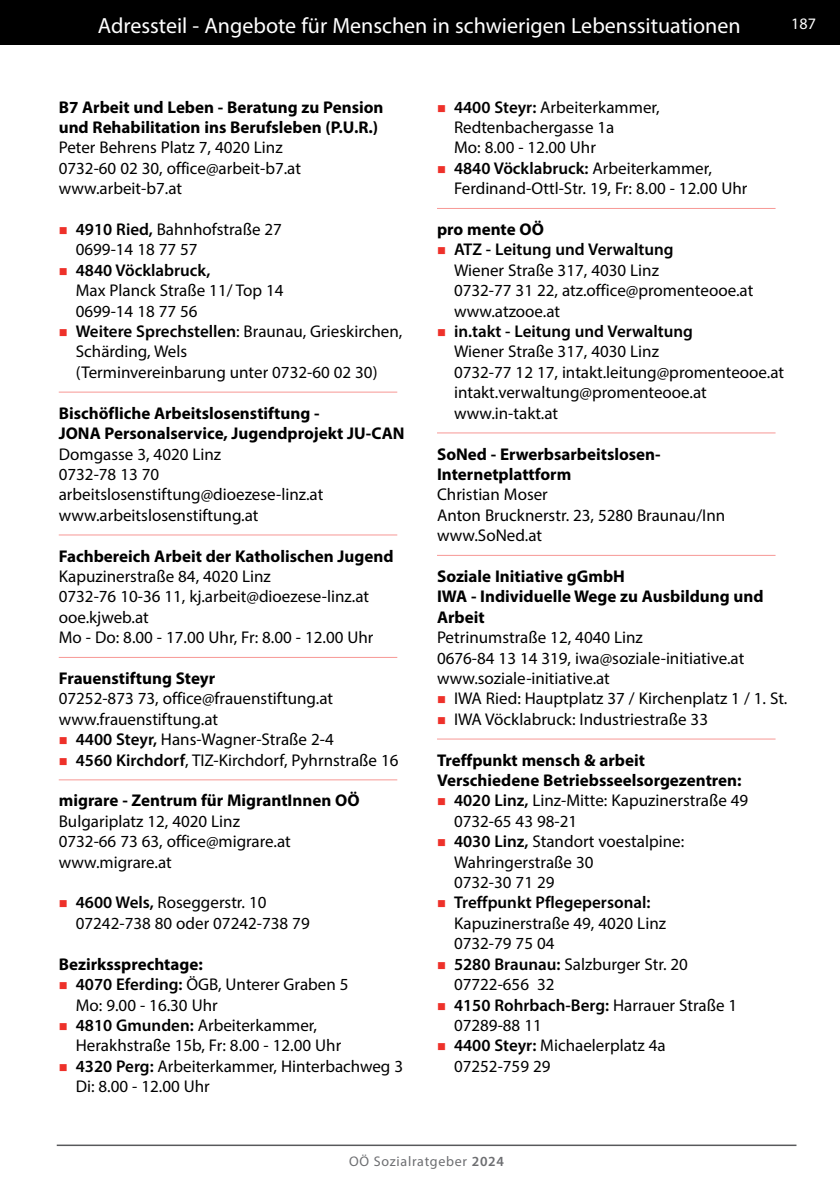
<style>
.page{position:relative;width:840px;height:1191px;background:#fff}
.page>*{position:absolute;margin:0;border:0;box-sizing:border-box;transform-origin:0 0}
.t1{font:22px "Myriad Pro";color:#fff}
.t2{font:17px/20.4px "Myriad Pro";color:#000}
.t3{font:700 17px/20.4px "Myriad Pro";color:#000}
.t4{font:600 17px "Myriad Pro";color:#000}
.t5{font:16px "Myriad Pro";color:#fff}
.t6{font:14px "Myriad Pro";letter-spacing:.05em;color:#6d6e71}
.s1{font-weight:600}
.s2{font-weight:700}
</style>
<div class="page">
<div style="left:0;top:0;width:839px;height:45px;background:#000"></div>
<hr style="left:57px;top:1144px;width:739px;height:2px;background:#58595b">
<hr style="left:59px;top:391px;width:338px;height:1px;background:#f79895">
<hr style="left:59px;top:534px;width:338px;height:1px;background:#f79895">
<hr style="left:59px;top:657px;width:338px;height:1px;background:#f79895">
<hr style="left:59px;top:779px;width:338px;height:1px;background:#f79895">
<hr style="left:437px;top:208px;width:338px;height:1px;background:#f79895">
<hr style="left:437px;top:432px;width:338px;height:1px;background:#f79895">
<hr style="left:437px;top:555px;width:338px;height:1px;background:#f79895">
<hr style="left:437px;top:738px;width:338px;height:1px;background:#f79895">
<p class="t1" style="left:98px;top:12px;width:644px">Adressteil - Angebote für Menschen in schwierigen Lebenssituationen</p>
<p class="t5" style="left:790px;top:14px;width:26px">187</p>
<p class="t3" style="left:59px;top:96px;width:326px">B7 Arbeit und Leben - Beratung zu Pension und Rehabilitation ins Berufsleben (P.U.R.)</p>
<p class="t2" style="left:59px;top:137px;width:244px">Peter Behrens Platz 7, 4020 Linz<br>0732-60 02 30, office@arbeit-b7.at www.arbeit-b7.at</p>
<p class="t2" style="left:76px;top:219px;width:208px"><span class="s1">4910 Ried,</span> Bahnhofstraße 27<br>0699-14 18 77 57</p>
<p class="t4" style="left:76px;top:259px;width:136px">4840 Vöcklabruck,</p>
<p class="t2" style="left:76px;top:280px;width:328px">Max Planck Straße 11/ Top 14<br>0699-14 18 77 56<br><span class="s1">Weitere Sprechstellen</span>: Braunau, Grieskirchen,<br>Schärding, Wels<br>(Terminvereinbarung unter 0732-60 02 30)</p>
<p class="t3" style="left:59px;top:402px;width:345px">Bischöfliche Arbeitslosenstiftung -<br>JONA Personalservice, Jugendprojekt JU-CAN</p>
<p class="t2" style="left:59px;top:443px;width:266px">Domgasse 3, 4020 Linz<br>0732-78 13 70 arbeitslosenstiftung@dioezese-linz.at www.arbeitslosenstiftung.at</p>
<p class="t3" style="left:59px;top:545px;width:336px">Fachbereich Arbeit der Katholischen Jugend</p>
<p class="t2" style="left:59px;top:566px;width:316px">Kapuzinerstraße 84, 4020 Linz<br>0732-76 10-36 11, kj.arbeit@dioezese-linz.at ooe.kjweb.at<br>Mo - Do: 8.00 - 17.00 Uhr, Fr: 8.00 - 12.00 Uhr</p>
<p class="t3" style="left:59px;top:667px;width:158px">Frauenstiftung Steyr</p>
<p class="t2" style="left:59px;top:688px;width:276px">07252-873 73, office@frauenstiftung.at www.frauenstiftung.at</p>
<p class="t2" style="left:76px;top:729px;width:324px"><span class="s1">4400 Steyr,</span> Hans-Wagner-Straße 2-4<br><span class="s1">4560 Kirchdorf</span>, TIZ-Kirchdorf, Pyhrnstraße 16</p>
<p class="t3" style="left:59px;top:790px;width:302px">migrare - Zentrum für MigrantInnen OÖ</p>
<p class="t2" style="left:59px;top:810px;width:233px">Bulgariplatz 12, 4020 Linz<br>0732-66 73 63, office@migrare.at www.migrare.at</p>
<p class="t2" style="left:76px;top:892px;width:235px"><span class="s1">4600 Wels,</span> Roseggerstr. 10<br>07242-738 80 oder 07242-738 79</p>
<p class="t2" style="left:76px;top:953px;width:329px;text-indent:-17px"><span class="s2">Bezirkssprechtage:<br></span><span class="s1">4070 Eferding:</span> ÖGB, Unterer Graben 5<br>Mo: 9.00 - 16.30 Uhr<br><span class="s1">4810 Gmunden:</span> Arbeiterkammer,<br>Herakhstraße 15b, Fr: 8.00 - 12.00 Uhr<br><span class="s1">4320 Perg:</span> Arbeiterkammer, Hinterbachweg 3<br>Di: 8.00 - 12.00 Uhr</p>
<p class="t2" style="left:454px;top:96px;width:295px"><span class="s1">4400 Steyr:</span> Arbeiterkammer,<br>Redtenbachergasse 1a<br>Mo: 8.00 - 12.00 Uhr<br><span class="s1">4840 Vöcklabruck:</span> Arbeiterkammer,<br>Ferdinand-Ottl-Str. 19, Fr: 8.00 - 12.00 Uhr</p>
<p class="t3" style="left:437px;top:218px;width:108px">pro mente OÖ</p>
<p class="t4" style="left:454px;top:239px;width:221px">ATZ - Leitung und Verwaltung</p>
<p class="t2" style="left:454px;top:260px;width:300px">Wiener Straße 317, 4030 Linz<br>0732-77 31 22, atz.office@promenteooe.at www.atzooe.at</p>
<p class="t4" style="left:454px;top:320px;width:240px">in.takt - Leitung und Verwaltung</p>
<p class="t2" style="left:454px;top:341px;width:331px">Wiener Straße 317, 4030 Linz<br>0732-77 12 17, intakt.leitung@promenteooe.at intakt.verwaltung@promenteooe.at www.in-takt.at</p>
<p class="t3" style="left:437px;top:443px;width:225px">SoNed - Erwerbsarbeitslosen-<br>Internetplattform</p>
<p class="t2" style="left:437px;top:484px;width:289px">Christian Moser<br>Anton Brucknerstr. 23, 5280 Braunau/Inn www.SoNed.at</p>
<p class="t3" style="left:437px;top:565px;width:328px">Soziale Initiative gGmbH<br>IWA - Individuelle Wege zu Ausbildung und<br>Arbeit</p>
<p class="t2" style="left:437px;top:627px;width:309px">Petrinumstraße 12, 4040 Linz<br>0676-84 13 14 319, iwa@soziale-initiative.at www.soziale-initiative.at</p>
<p class="t2" style="left:454px;top:688px;width:335px">IWA Ried: Hauptplatz 37 / Kirchenplatz 1 / 1. St.<br>IWA Vöcklabruck: Industriestraße 33</p>
<p class="t3" style="left:437px;top:749px;width:209px">Treffpunkt mensch &amp; arbeit</p>
<p class="t3" style="left:437px;top:769px;width:306px">Verschiedene Betriebsseelsorgezentren:</p>
<p class="t2" style="left:454px;top:790px;width:295px"><span class="s1">4020 Linz,</span> Linz-Mitte: Kapuzinerstraße 49</p>
<p class="t2" style="left:454px;top:810px;width:125px">0732-65 43 98-21</p>
<p class="t2" style="left:454px;top:831px;width:231px"><span class="s1">4030 Linz,</span> Standort voestalpine:</p>
<p class="t2" style="left:454px;top:851px;width:141px">Wahringerstraße 30</p>
<p class="t2" style="left:454px;top:872px;width:102px">0732-30 71 29</p>
<p class="t4" style="left:454px;top:892px;width:198px">Treffpunkt Pflegepersonal:</p>
<p class="t2" style="left:454px;top:912px;width:285px">Kapuzinerstraße 49, 4020 Linz<br>0732-79 75 04<br><span class="s1">5280 Braunau:</span> Salzburger Str. 20<br>07722-656 32<br><span class="s1">4150 Rohrbach-Berg:</span> Harrauer Straße 1<br>07289-88 11<br><span class="s1">4400 Steyr:</span> Michaelerplatz 4a<br>07252-759 29</p>
<p class="t6" style="left:349px;top:1152px;width:156px">OÖ Sozialratgeber <span class="s1">2024</span></p>
</div>
